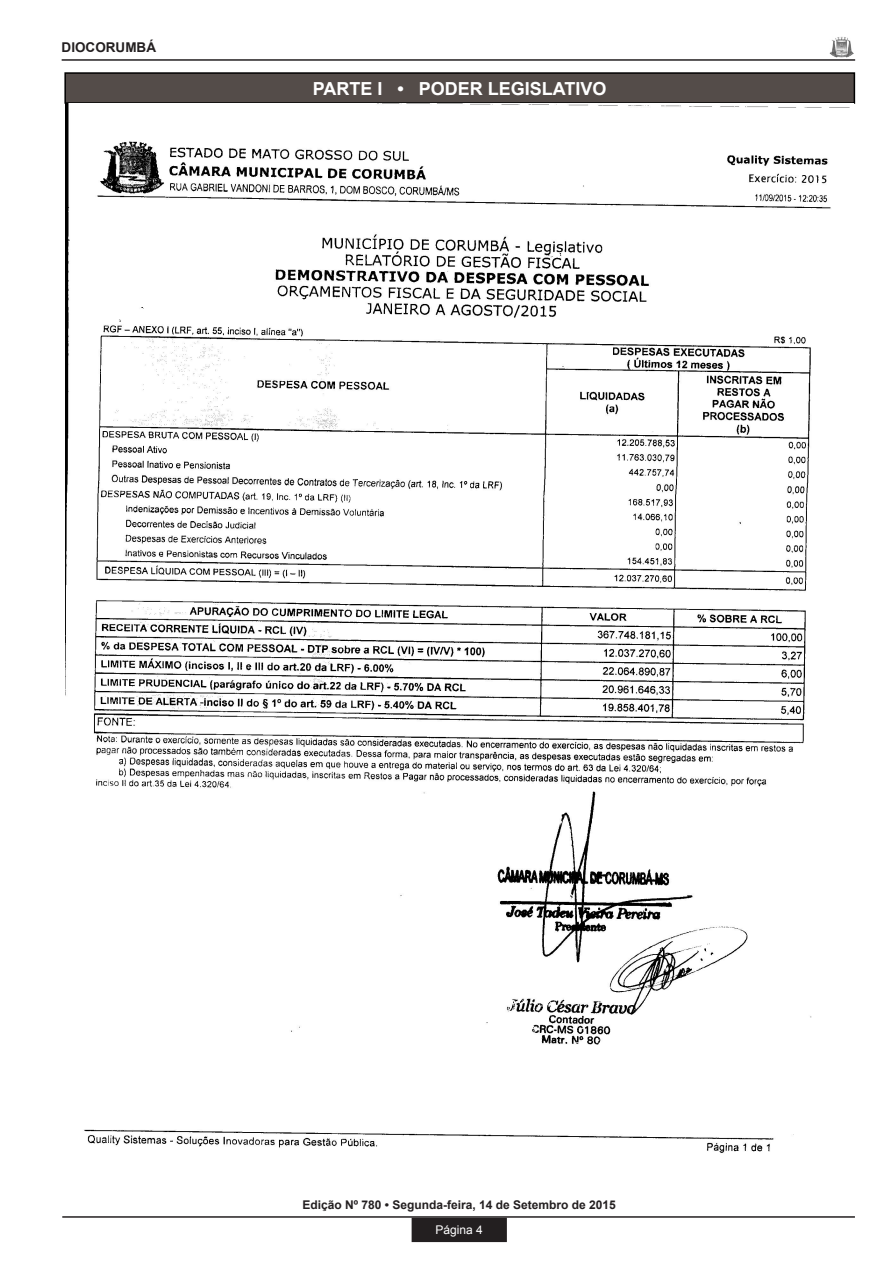
<style>
.page{position:relative;width:893px;height:1263px;background:#fff}
.page>*{position:absolute;margin:0;border:0;box-sizing:border-box;transform-origin:0 0}
.t1{font:700 18px "Arial";color:#fff}
.t2{font:700 13.5px "Arial";color:#231f20}
.t3{font:700 12px "Arial";color:#231f20}
.t4{font:12px "Arial";color:#fff}
</style>
<div class="page">
<div style="left:412px;top:1218px;width:94px;height:23px;background:#231f20"></div>
<div style="left:412px;top:1218px;width:95px;height:24px;border:2px solid #231f20"></div>
<hr style="left:62px;top:1216px;width:793px;height:2px;background:#231f20">
<img style="left:830px;top:37px;width:23px;height:20px">
<hr style="left:62px;top:59px;width:793px;height:2px;background:#231f20">
<div style="left:65px;top:73px;width:789px;height:30px;background:#544c49"></div>
<div style="left:64px;top:72px;width:791px;height:32px;border:2px solid #000"></div>
<img style="left:66px;top:104px;width:784px;height:1049px">
<p class="t2" style="left:62px;top:38px;width:96px">DIOCORUMBÁ</p>
<h1 class="t1" style="left:313px;top:76px;width:295px">PARTE I • PODER LEGISLATIVO</h1>
<p class="t3" style="left:303px;top:1196px;width:315px">Edição Nº 780 • Segunda-feira, 14 de Setembro de 2015</p>
<p class="t4" style="left:436px;top:1222px;width:49px">Página 4</p>
</div>
